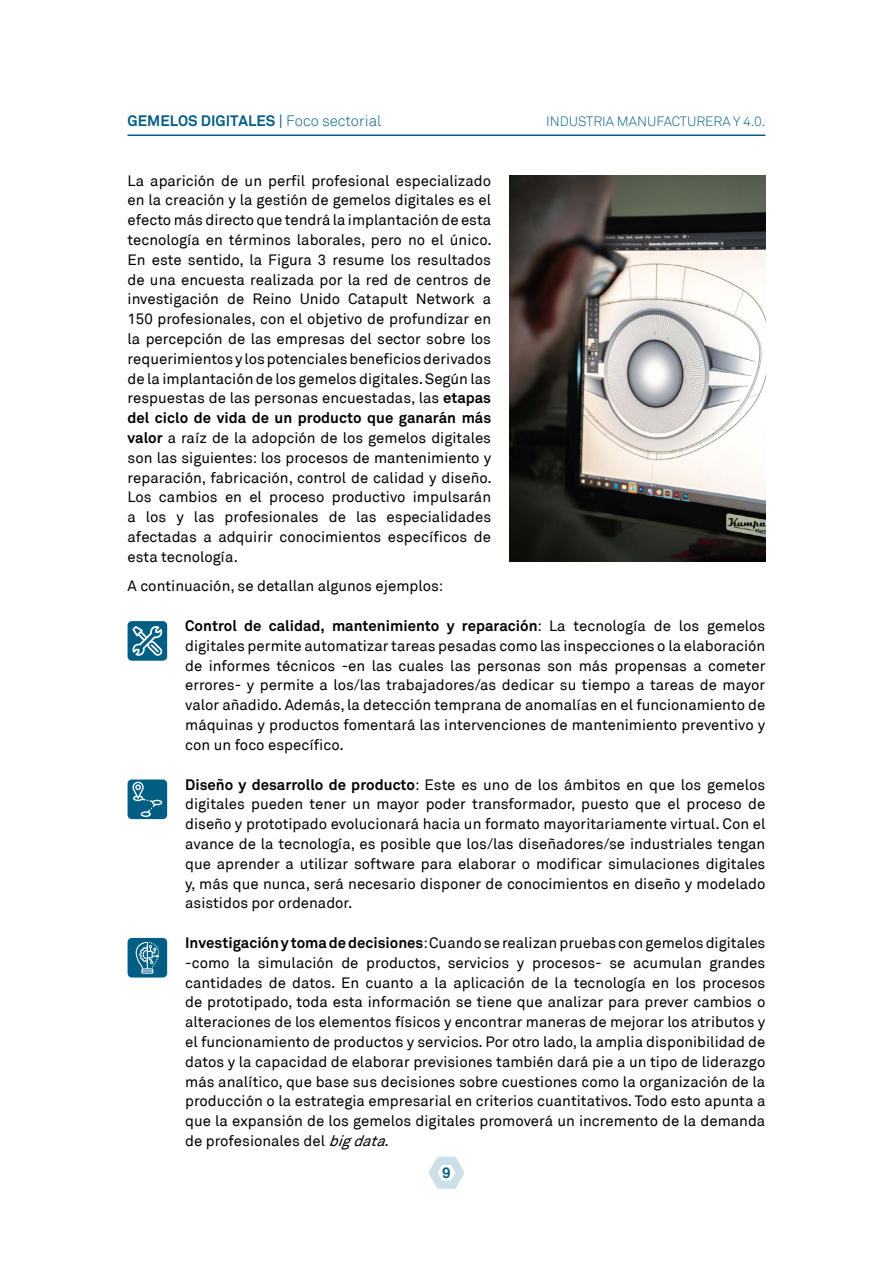
<style>
.page{position:relative;width:893px;height:1263px;background:#fff}
.page>*{position:absolute;margin:0;border:0;box-sizing:border-box;transform-origin:0 0}
.t1{font:15px/19.8px "Akkurat";color:#000;text-align:justify}
.t2{font:700 15px "Akkurat";color:#005e85}
.t3{font:300 13.5px "Akkurat";color:#005e85}
.s1{font-weight:400}
.s2{font-weight:300}
.s3{font-weight:700}
.s4{font-style:italic}
</style>
<div class="page">
<hr style="left:128px;top:134px;width:637px;height:2px;background:#005e85">
<svg style="left:429px;top:1157px;width:35px;height:32px"></svg>
<div style="left:128px;top:621px;width:39px;height:40px;background:#005e85;border-radius:4px"></div>
<div style="left:128px;top:779px;width:39px;height:40px;background:#005e85;border-radius:4px"></div>
<div style="left:128px;top:938px;width:39px;height:39px;background:#005e85;border-radius:4px"></div>
<svg style="left:132px;top:626px;width:31px;height:30px"></svg>
<svg style="left:136px;top:942px;width:23px;height:32px"></svg>
<svg style="left:132px;top:782px;width:30px;height:35px"></svg>
<img style="left:509px;top:176px;width:256px;height:386px">
<p class="t2" style="left:128px;top:111px;width:255px">GEMELOS DIGITALES <span class="s1">|</span> <span class="s2">Foco sectorial</span></p>
<p class="t3" style="left:546px;top:113px;width:221px">INDUSTRIA MANUFACTURERA Y 4.0.</p>
<p class="t1" style="left:128px;top:170px;width:365px;text-align:left">La aparición de un perfil profesional especializado en la creación y la gestión de gemelos digitales es el efecto más directo que tendrá la implantación de esta tecnología en términos laborales, pero no el único.<br>En este sentido, la Figura 3 resume los resultados de una encuesta realizada por la red de centros de investigación de Reino Unido Catapult Network a 150 profesionales, con el objetivo de profundizar en la percepción de las empresas del sector sobre los requerimientos y los potenciales beneficios derivados de la implantación de los gemelos digitales. Según las respuestas de las personas encuestadas, las <span class="s3">etapas del ciclo de vida de un producto que ganarán más valor</span> a raíz de la adopción de los gemelos digitales son las siguientes: los procesos de mantenimiento y reparación, fabricación, control de calidad y diseño.<br>Los cambios en el proceso productivo impulsarán a los y las profesionales de las especialidades afectadas a adquirir conocimientos específicos de esta tecnología.</p>
<p class="t1" style="left:128px;top:576px;width:317px">A continuación, se detallan algunos ejemplos:</p>
<p class="t1" style="left:185px;top:616px;width:582px"><span class="s3">Control de calidad, mantenimiento y reparación</span>: La tecnología de los gemelos digitales permite automatizar tareas pesadas como las inspecciones o la elaboración de informes técnicos -en las cuales las personas son más propensas a cometer errores- y permite a los/las trabajadores/as dedicar su tiempo a tareas de mayor valor añadido. Además, la detección temprana de anomalías en el funcionamiento de máquinas y productos fomentará las intervenciones de mantenimiento preventivo y con un foco específico.</p>
<p class="t1" style="left:185px;top:774px;width:582px"><span class="s3">Diseño y desarrollo de producto</span>: Este es uno de los ámbitos en que los gemelos digitales pueden tener un mayor poder transformador, puesto que el proceso de diseño y prototipado evolucionará hacia un formato mayoritariamente virtual. Con el avance de la tecnología, es posible que los/las diseñadores/se industriales tengan que aprender a utilizar software para elaborar o modificar simulaciones digitales y, más que nunca, será necesario disponer de conocimientos en diseño y modelado asistidos por ordenador.</p>
<p class="t1" style="left:185px;top:933px;width:582px"><span class="s3">Investigación y toma de decisiones</span>: Cuando se realizan pruebas con gemelos digitales -como la simulación de productos, servicios y procesos- se acumulan grandes cantidades de datos. En cuanto a la aplicación de la tecnología en los procesos de prototipado, toda esta información se tiene que analizar para prever cambios o alteraciones de los elementos físicos y encontrar maneras de mejorar los atributos y el funcionamiento de productos y servicios. Por otro lado, la amplia disponibilidad de datos y la capacidad de elaborar previsiones también dará pie a un tipo de liderazgo más analítico, que base sus decisiones sobre cuestiones como la organización de la producción o la estrategia empresarial en criterios cuantitativos. Todo esto apunta a que la expansión de los gemelos digitales promoverá un incremento de la demanda de profesionales del <span class="s4">bigdata</span>.</p>
<p class="t2" style="left:442px;top:1163px;width:10px">9</p>
</div>
